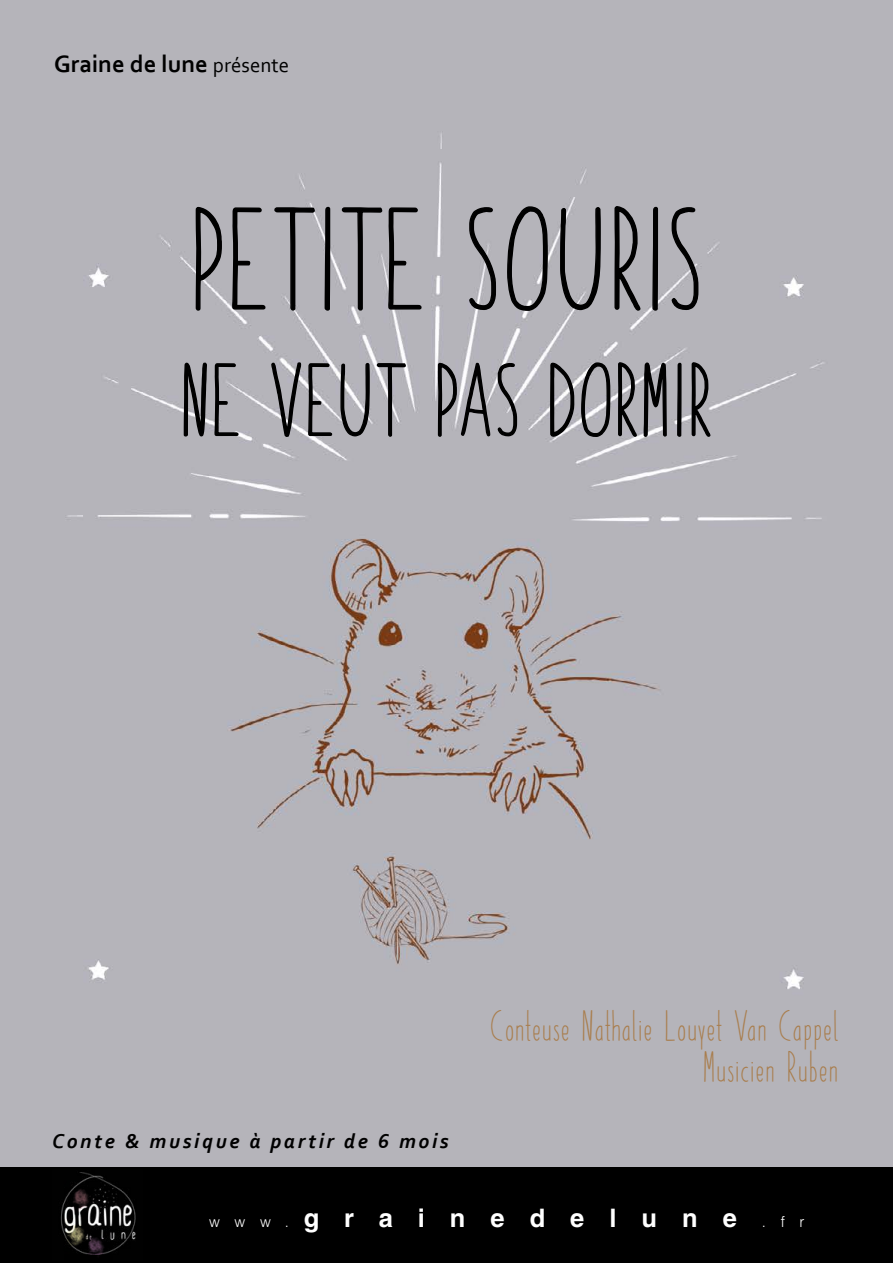
<style>
.page{position:relative;width:893px;height:1263px;background:#fff}
.page>*{position:absolute;margin:0;border:0;box-sizing:border-box;transform-origin:0 0}
.t1{font:148.05px "Paper Daisy DEMO";color:#000}
.t2{font:105px "Paper Daisy DEMO";color:#000}
.t3{font:44.4px/41.8px "Paper Daisy DEMO";color:#a97d4c;text-align:right}
.t4{font:700 25.5px "Helvetica LT Std";letter-spacing:.98em;color:#fff}
.t5{font:700 24.75px "Corbel";color:#000}
.t6{font:italic 700 21px "Corbel";letter-spacing:.13em;color:#000}
.s1{font-weight:400;font-size:21px}
.s2{font-weight:300;font-size:15px}
</style>
<div class="page">
<div style="left:0;top:0;width:893px;height:1167px;background:#b5b4ba"></div>
<svg style="left:468px;top:206px;width:29px;height:105px;background:#9f9ea3"></svg>
<svg style="left:506px;top:206px;width:42px;height:106px;background:#9b9ba0"></svg>
<svg style="left:559px;top:206px;width:42px;height:105px;background:#9c9ca1"></svg>
<svg style="left:613px;top:205px;width:28px;height:106px;background:#908f94"></svg>
<svg style="left:652px;top:206px;width:7px;height:105px"></svg>
<svg style="left:671px;top:206px;width:28px;height:105px;background:#9d9ca1"></svg>
<svg style="left:183px;top:206px;width:150px;height:255px;background:#a9a8ad"></svg>
<svg style="left:340px;top:207px;width:82px;height:254px;background:#aaa9ae"></svg>
<svg style="left:437px;top:362px;width:54px;height:75px;background:#959499"></svg>
<svg style="left:497px;top:362px;width:21px;height:75px;background:#96969b"></svg>
<svg style="left:549px;top:362px;width:62px;height:76px;background:#97979b"></svg>
<svg style="left:617px;top:361px;width:50px;height:691px;background:#b0afb5"></svg>
<svg style="left:676px;top:362px;width:6px;height:75px"></svg>
<div style="left:691px;top:361px;width:20px;height:691px;background:#b5b4ba"></div>
<div style="left:0;top:1167px;width:893px;height:96px;background:#000"></div>
<img style="left:60px;top:1172px;width:76px;height:83px">
<p class="t5" style="left:54px;top:49px;width:237px">Graine de lune <span class="s1">présente</span></p>
<h1 class="t1" style="left:189px;top:186px;width:517px">Petite souris</h1>
<h2 class="t2" style="left:180px;top:349px;width:535px">ne veut pas dormir</h2>
<p class="t6" style="left:52px;top:1128px;width:398px">Conte &amp; musique à partir de 6 mois</p>
<p class="t3" style="left:490px;top:1006px;width:350px">Conteuse Nathalie Louyet Van Cappel<br>Musicien Ruben</p>
<p class="t4" style="left:209px;top:1202px;width:597px"><span class="s2">www.</span>grainedelune <span class="s2">.fr</span></p>
</div>
